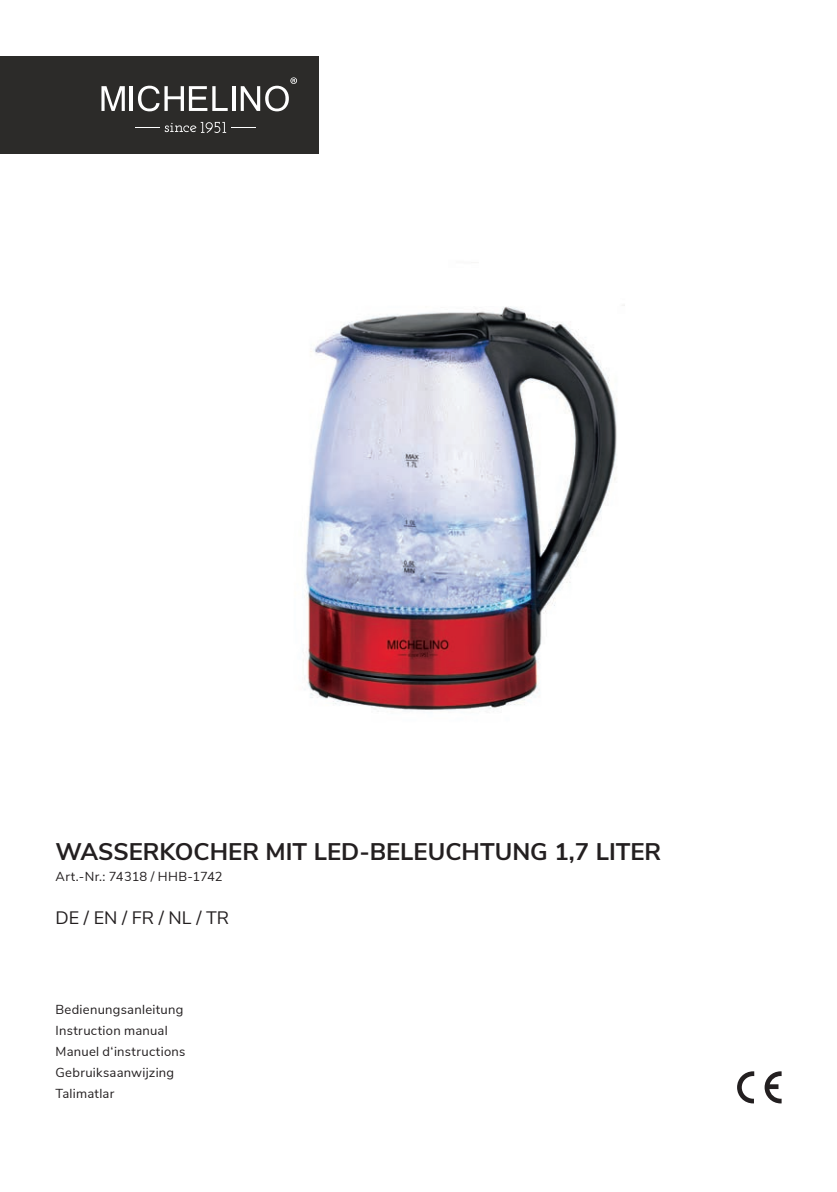
<style>
.page{position:relative;width:837px;height:1192px;background:#fff}
.page>*{position:absolute;margin:0;border:0;box-sizing:border-box;transform-origin:0 0}
.t1{font:700 24px "Nunito Sans";color:#231f20}
.t2{font:18px "Nunito Sans";color:#231f20}
.t3{font:13px/21px "Nunito Sans";letter-spacing:.02em;color:#231f20}
</style>
<div class="page">
<div style="left:0;top:57px;width:319px;height:97px;background:#2c2b29"></div>
<svg style="left:101px;top:86px;width:24px;height:25px"></svg>
<hr style="left:130px;top:86px;width:3px;height:25px;background:#fff">
<svg style="left:138px;top:86px;width:90px;height:25px"></svg>
<hr style="left:232px;top:86px;width:4px;height:25px;background:#fff">
<svg style="left:135px;top:127px;width:24px;height:1px"></svg>
<svg style="left:165px;top:122px;width:90px;height:11px"></svg>
<svg style="left:241px;top:77px;width:56px;height:34px"></svg>
<svg style="left:737px;top:1071px;width:17px;height:32px"></svg>
<svg style="left:764px;top:1071px;width:17px;height:32px"></svg>
<img style="left:304px;top:305px;width:321px;height:407px">
<h1 class="t1" style="left:55px;top:834px;width:607px">WASSERKOCHER MIT LED-BELEUCHTUNG 1,7 LITER</h1>
<p class="t3" style="left:55px;top:865px;width:169px">Art.-Nr.: 74318 / HHB-1742</p>
<h2 class="t2" style="left:55px;top:904px;width:175px">DE / EN / FR / NL / TR</h2>
<p class="t3" style="left:55px;top:998px;width:131px">Bedienungsanleitung<br>Instruction manual<br>Manuel d‘instructions<br>Gebruiksaanwijzing<br>Talimatlar</p>
</div>
